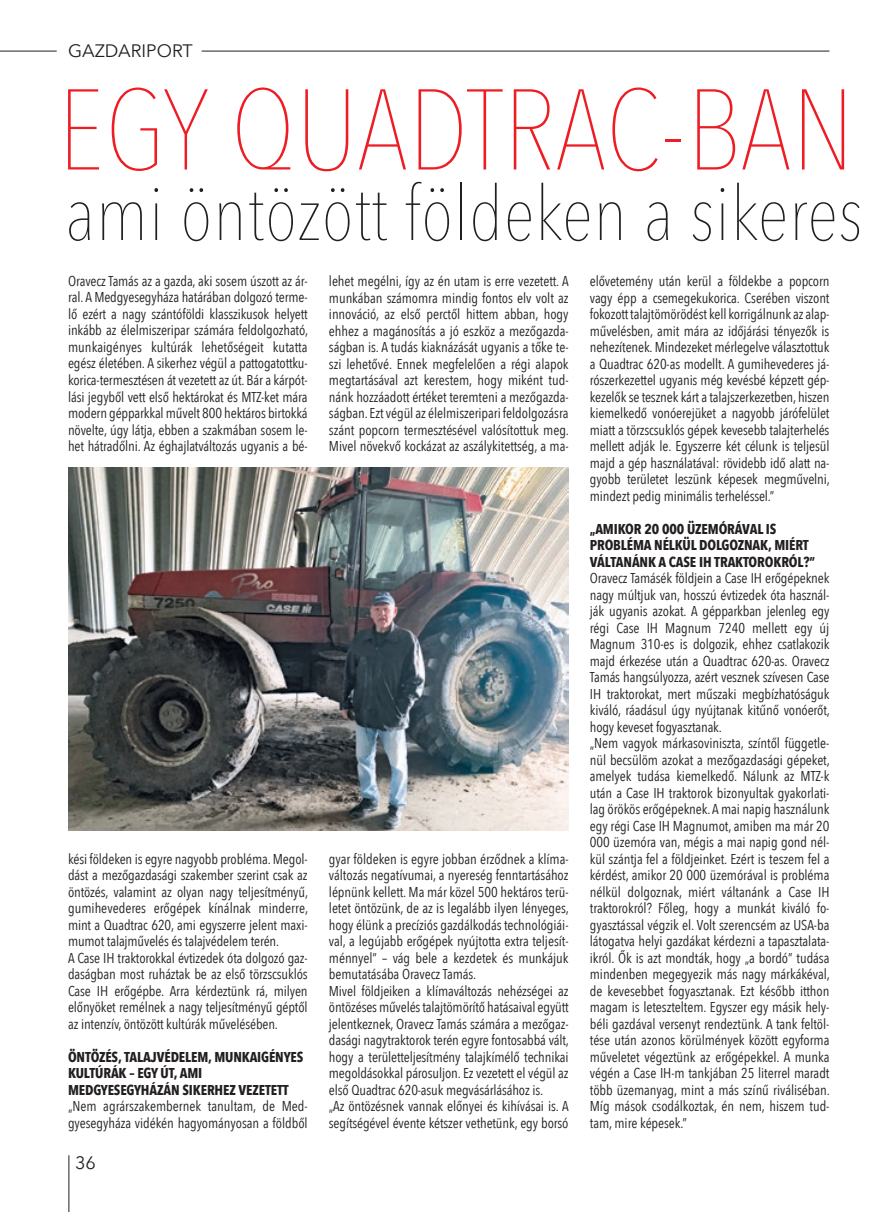
<style>
.page{position:relative;width:872px;height:1212px;background:#fff}
.page>*{position:absolute;margin:0;border:0;box-sizing:border-box;transform-origin:0 0}
.t1{font:200 113.25px "Avenir Next Condensed";letter-spacing:.005em;color:#ee1d23;scale:1.04 1}
.t2{font:200 75.75px "Avenir Next Condensed";letter-spacing:.005em;color:#231f20;scale:1.04 1}
.t3{font:18px "Avenir Next";color:#231f20}
.t4{font:14.25px/16.5px "Avenir Next Condensed";letter-spacing:-.01em;color:#231f20}
.t5{font:700 14.25px/16.5px "Avenir Next Condensed";letter-spacing:-.01em;color:#231f20}
</style>
<div class="page">
<hr style="left:68px;top:1155px;width:1px;height:57px;background:#231f20">
<hr style="left:0;top:51px;width:57px;height:1px;background:#231f20">
<hr style="left:202px;top:51px;width:627px;height:1px;background:#231f20">
<img style="left:68px;top:467px;width:500px;height:363px">
<p class="t3" style="left:68px;top:36px;width:126px">GAZDARIPORT</p>
<h1 class="t1" style="left:58px;top:62px;width:768px">Egy Quadtrac-ban</h1>
<h2 class="t2" style="left:65px;top:168px;width:768px">ami öntözött földeken a sikeres</h2>
<p class="t4" style="left:68px;top:272px;width:241px;text-align:justify">Oravecz Tamás az a gazda, aki sosem úszott az ár&shy;ral. A Medgyesegyháza határában dolgozó terme&shy;lő ezért a nagy szántóföldi klasszikusok helyett inkább az élelmiszeripar számára feldolgozható, munkaigényes kultúrák lehetőségeit kutatta egész életében. A sikerhez végül a pattogatottku&shy;korica-termesztésen át vezetett az út. Bár a kárpót&shy;lási jegyből vett első hektárokat és MTZ-ket mára modern gépparkkal művelt 800 hektáros birtokká növelte, úgy látja, ebben a szakmában sosem le&shy;het hátradőlni. Az éghajlatváltozás ugyanis a bé-</p>
<p class="t4" style="left:68px;top:850px;width:241px">kési földeken is egyre nagyobb probléma. Megol&shy;dást a mezőgazdasági szakember szerint csak az öntözés, valamint az olyan nagy teljesítményű, gumihevederes erőgépek kínálnak minderre, mint a Quadtrac 620, ami egyszerre jelent maxi&shy;mumot talajművelés és talajvédelem terén.<br>A Case IH traktorokkal évtizedek óta dolgozó gaz&shy;daságban most ruháztak be az első törzscsuklós Case IH erőgépbe. Arra kérdeztünk rá, milyen előnyöket remélnek a nagy teljesítményű géptől az intenzív, öntözött kultúrák művelésében.</p>
<p class="t5" style="left:68px;top:1048px;width:237px">ÖNTÖZÉS, TALAJVÉDELEM, MUNKAIGÉNYES<br>KULTÚRÁK – EGY ÚT, AMI<br>MEDGYESEG</p>
<p class="t5" style="left:134px;top:1081px;width:16px">YHÁZÁN</p>
<p class="t5" style="left:182px;top:1081px;width:8px">SIKERHEZ</p>
<p class="t5" style="left:238px;top:1081px;width:15px">VEZETETT</p>
<p class="t4" style="left:68px;top:1097px;width:241px">„Nem agrárszakembernek tanultam, de Med&shy;gyesegyháza vidékén hagyományosan a földből</p>
<p class="t3" style="left:75px;top:1147px;width:22px">36</p>
<p class="t4" style="left:329px;top:272px;width:241px;text-align:justify">lehet megélni, így az én utam is erre vezetett. A munkában számomra mindig fontos elv volt az innováció, az első perctől hittem abban, hogy ehhez a magánosítás a jó eszköz a mezőgazda&shy;ságban is. A tudás kiaknázását ugyanis a tőke te&shy;szi lehetővé. Ennek megfelelően a régi alapok megtartásával azt kerestem, hogy miként tud&shy;nánk hozzáadott értéket teremteni a mezőgazda&shy;ságban. Ezt végül az élelmiszeripari feldolgozásra szánt popcorn termesztésével valósítottuk meg.<br>Mivel növekvő kockázat az aszálykitettség, a ma-</p>
<p class="t4" style="left:329px;top:850px;width:241px">gyar földeken is egyre jobban érződnek a klíma&shy;változás negatívumai, a nyereség fenntartásához lépnünk kellett. Ma már közel 500 hektáros terü&shy;letet öntözünk, de az is legalább ilyen lényeges, hogy élünk a precíziós gazdálkodás technológiái&shy;val, a legújabb erőgépek nyújtotta extra teljesít&shy;ménnyel” – vág bele a kezdetek és munkájuk bemutatásába Oravecz Tamás.<br>Mivel földjeiken a klímaváltozás nehézségei az öntözéses művelés talajtömörítő hatásaival együtt jelentkeznek, Oravecz Tamás számára a mezőgaz&shy;dasági nagytraktorok terén egyre fontosabbá vált, hogy a területteljesítmény talajkímélő technikai megoldásokkal párosuljon. Ez vezetett el végül az első Quadtrac 620-asuk megvásárlásához is.<br>„Az öntözésnek vannak előnyei és kihívásai is. A segítségével évente kétszer vethetünk, egy borsó</p>
<p class="t4" style="left:590px;top:272px;width:241px;text-align:justify">elővetemény után kerül a földekbe a popcorn vagy épp a csemegekukorica. Cserében viszont fokozott talajtömörödést kell korrigálnunk az alap&shy;művelésben, amit mára az időjárási tényezők is nehezítenek. Mindezeket mérlegelve választottuk a Quadtrac 620-as modellt. A gumihevederes já&shy;rószerkezettel ugyanis még kevésbé képzett gép&shy;kezelők se tesznek kárt a talajszerkezetben, hiszen kiemelkedő vonóerejüket a nagyobb járófelület miatt a törzscsuklós gépek kevesebb talajterhelés mellett adják le. Egyszerre két célunk is teljesül majd a gép használatával: rövidebb idő alatt na&shy;gyobb területet leszünk képesek megművelni, mindezt pedig minimális terheléssel.”</p>
<p class="t5" style="left:590px;top:520px;width:22px">„AMIKOR</p>
<p class="t5" style="left:590px;top:520px;width:220px;text-indent:55px">20 000 ÜZEM ÓRÁVAL IS<br>PROBLÉMA NÉLKÜL DOLGOZNAK, MIÉRT<br>VÁLTANÁNK</p>
<p class="t5" style="left:658px;top:553px;width:65px">A CASE IH TRAKTOROKR</p>
<p class="t5" style="left:789px;top:553px;width:28px">ÓL?”</p>
<p class="t4" style="left:590px;top:569px;width:241px">Oravecz Tamásék földjein a Case IH erőgépeknek nagy múltjuk van, hosszú évtizedek óta használ&shy;ják ugyanis azokat. A gépparkban jelenleg egy régi Case IH Magnum 7240 mellett egy új Magnum 310-es is dolgozik, ehhez csatlakozik majd érkezése után a Quadtrac 620-as. Oravecz Tamás hangsúlyozza, azért vesznek szívesen Case IH traktorokat, mert műszaki megbízhatóságuk kiváló, ráadásul úgy nyújtanak kitűnő vonóerőt, hogy keveset fogyasztanak.<br>„Nem vagyok márkasoviniszta, színtől függetle&shy;nül becsülöm azokat a mezőgazdasági gépeket, amelyek tudása kiemelkedő. Nálunk az MTZ-k után a Case IH traktorok bizonyultak gyakorlati&shy;lag örökös erőgépeknek. A mai napig használunk egy régi Case IH Magnumot, amiben ma már 20<br>000 üzemóra van, mégis a mai napig gond nél&shy;kül szántja fel a földjeinket. Ezért is teszem fel a kérdést, amikor 20 000 üzemórával is probléma nélkül dolgoznak, miért váltanánk a Case IH traktorokról? Főleg, hogy a munkát kiváló fo&shy;gyasztással végzik el. Volt szerencsém az USA-ba látogatva helyi gazdákat kérdezni a tapasztalata&shy;ikról. Ők is azt mondták, hogy „a bordó” tudása mindenben megegyezik más nagy márkákéval, de kevesebbet fogyasztanak. Ezt később itthon magam is leteszteltem. Egyszer egy másik hely&shy;béli gazdával versenyt rendeztünk. A tank feltöl&shy;tése után azonos körülmények között egyforma műveletet végeztünk az erőgépekkel. A munka végén a Case IH-m tankjában 25 literrel maradt több üzemanyag, mint a más színű riváliséban.<br>Míg mások csodálkoztak, én nem, hiszem tud&shy;tam, mire képesek.”</p>
</div>
